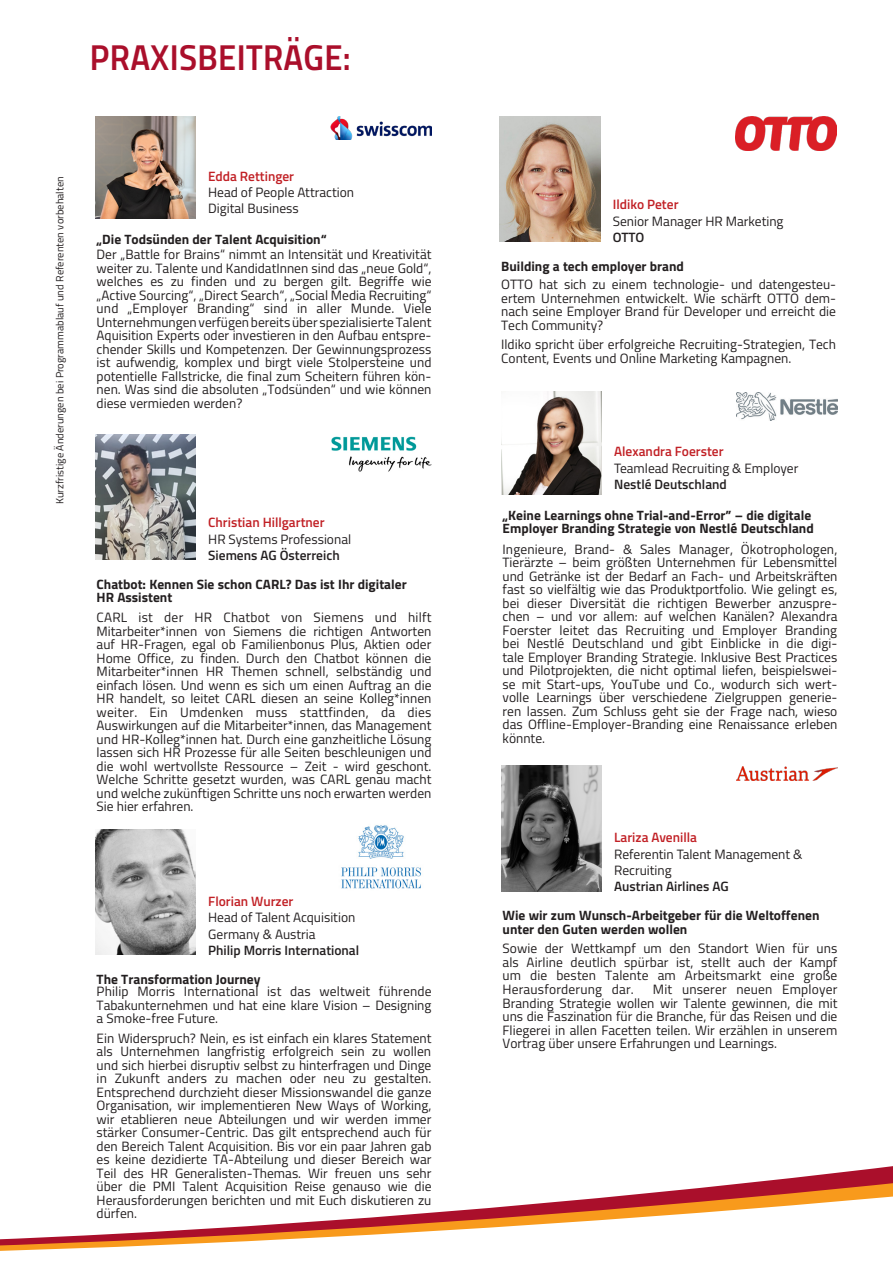
<style>
.page{position:relative;width:893px;height:1263px;background:#fff}
.page>*{position:absolute;margin:0;border:0;box-sizing:border-box;transform-origin:0 0}
.t1{font:36px "Titillium Semibold Upright";letter-spacing:.01em;color:#aa0f2b}
.t2{font:13.5px/13.5px "Titillium";color:#231f20;text-align:justify}
.t3{font:700 13.5px/13.5px "Titillium";color:#231f20}
.t4{font:600 13.5px "Titillium";color:#c12025}
.t5{font:600 13.5px "Titillium";color:#231f20}
.t6{font:10.5px "Titillium";color:#231f20}
</style>
<div class="page">
<svg style="left:809px;top:1166px;width:84px;height:10px"></svg>
<svg style="left:0;top:1176px;width:893px;height:75px"></svg>
<img style="left:735px;top:116px;width:101px;height:34px">
<img style="left:500px;top:116px;width:100px;height:126px">
<img style="left:95px;top:116px;width:101px;height:103px">
<img style="left:331px;top:117px;width:100px;height:23px">
<img style="left:95px;top:434px;width:101px;height:126px">
<img style="left:331px;top:436px;width:100px;height:36px">
<img style="left:341px;top:825px;width:80px;height:64px">
<img style="left:95px;top:829px;width:101px;height:126px">
<img style="left:501px;top:392px;width:101px;height:102px">
<img style="left:737px;top:392px;width:100px;height:29px">
<img style="left:501px;top:765px;width:101px;height:126px">
<img style="left:737px;top:766px;width:100px;height:15px">
<p class="t1" style="left:90px;top:29px;width:263px">PRAXISBEITRÄGE:</p>
<p class="t6" style="left:52px;top:504px;width:329px;rotate:-90deg">Kurzfristige Änderungen bei Programmablauf und Referenten vorbehalten</p>
<p class="t4" style="left:208px;top:166px;width:87px">Edda Rettinger</p>
<p class="t2" style="left:208px;top:184px;width:147px;line-height:16.2px">Head of People Attraction<br>Digital Business</p>
<p class="t2" style="left:97px;top:247px;width:337px">Der „Battle for Brains“ nimmt an Intensität und Kreativität weiter zu. Talente und KandidatInnen sind das „neue Gold“, welches es zu finden und zu bergen gilt. Begriffe wie „Active Sourcing“, „Direct Search“, „Social Media Recruiting“ und „Employer Branding“ sind in aller Munde. Viele Unternehmungen verfügen bereits über spezialisierte Talent Aquisition Experts oder investieren in den Aufbau entspre&shy;chender Skills und Kompetenzen. Der Gewinnungsprozess ist aufwendig, komplex und birgt viele Stolpersteine und potentielle Fallstricke, die final zum Scheitern führen kön&shy;nen. Was sind die absoluten „Todsünden“ und wie können diese vermieden werden?</p>
<p class="t3" style="left:97px;top:232px;width:232px">„Die Todsünden der Talent Acquisition“</p>
<p class="t4" style="left:208px;top:512px;width:118px">Christian Hillgartner</p>
<p class="t2" style="left:208px;top:531px;width:144px">HR Systems Professional</p>
<p class="t5" style="left:208px;top:545px;width:133px">Siemens AG Österreich</p>
<p class="t3" style="left:97px;top:577px;width:312px">Chatbot: Kennen Sie schon CARL? Das ist Ihr digitaler<br>HR Assistent</p>
<p class="t2" style="left:97px;top:610px;width:336px">CARL ist der HR Chatbot von Siemens und hilft Mitarbeiter*innen von Siemens die richtigen Antworten auf HR-Fragen, egal ob Familienbonus Plus, Aktien oder Home Office, zu finden. Durch den Chatbot können die Mitarbeiter*innen HR Themen schnell, selbständig und einfach lösen. Und wenn es sich um einen Auftrag an die HR handelt, so leitet CARL diesen an seine Kolleg*innen weiter. Ein Umdenken muss stattfinden, da dies Auswirkungen auf die Mitarbeiter*innen, das Management und HR-Kolleg*innen hat. Durch eine ganzheitliche Lösung lassen sich HR Prozesse für alle Seiten beschleunigen und die wohl wertvollste Ressource – Zeit - wird geschont.<br>Welche Schritte gesetzt wurden, was CARL genau macht und welche zukünftigen Schritte uns noch erwarten werden Sie hier erfahren.</p>
<p class="t4" style="left:208px;top:891px;width:87px">Florian Wurzer</p>
<p class="t2" style="left:208px;top:910px;width:149px">Head of Talent Acquisition</p>
<p class="t2" style="left:208px;top:926px;width:109px">Germany &amp; Austria</p>
<p class="t5" style="left:208px;top:940px;width:152px">Philip Morris International</p>
<p class="t2" style="left:97px;top:984px;width:336px">Philip Morris International ist das weltweit führende Tabakunternehmen und hat eine klare Vision – Designing a Smoke-free Future.</p>
<p class="t2" style="left:97px;top:1030px;width:336px">Ein Widerspruch? Nein, es ist einfach ein klares Statement als Unternehmen langfristig erfolgreich sein zu wollen und sich hierbei disruptiv selbst zu hinterfragen und Dinge in Zukunft anders zu machen oder neu zu gestalten.<br>Entsprechend durchzieht dieser Missionswandel die ganze Organisation, wir implementieren New Ways of Working, wir etablieren neue Abteilungen und wir werden immer stärker Consumer-Centric. Das gilt entsprechend auch für den Bereich Talent Acquisition. Bis vor ein paar Jahren gab es keine dezidierte TA-Abteilung und dieser Bereich war Teil des HR Generalisten-Themas. Wir freuen uns sehr über die PMI Talent Acquisition Reise genauso wie die Herausforderungen berichten und mit Euch diskutieren zu dürfen.</p>
<p class="t3" style="left:97px;top:971px;width:165px">The Transformation Journey</p>
<p class="t4" style="left:613px;top:195px;width:67px">Ildiko Peter</p>
<p class="t2" style="left:613px;top:213px;width:172px">Senior Manager HR Marketing</p>
<p class="t5" style="left:613px;top:227px;width:33px">OTTO</p>
<p class="t2" style="left:501px;top:277px;width:336px">OTTO hat sich zu einem technologie- und datengesteu&shy;ertem Unternehmen entwickelt. Wie schärft OTTO dem&shy;nach seine Employer Brand für Developer und erreicht die Tech Community?</p>
<p class="t2" style="left:501px;top:337px;width:336px">Ildiko spricht über erfolgreiche Recruiting-Strategien, Tech<br>Content, Events und Online Marketing Kampagnen.</p>
<p class="t3" style="left:501px;top:259px;width:184px">Building a tech employer brand</p>
<p class="t4" style="left:614px;top:441px;width:111px">Alexandra Foerster</p>
<p class="t2" style="left:614px;top:460px;width:186px">Teamlead Recruiting &amp; Employer</p>
<p class="t5" style="left:614px;top:474px;width:114px">Nestlé Deutschland</p>
<p class="t3" style="left:502px;top:508px;width:313px">„Keine Learnings ohne Trial-and-Error” – die digitale<br>Employer Branding Strategie von Nestlé Deutschland</p>
<p class="t2" style="left:502px;top:541px;width:336px">Ingenieure, Brand- &amp; Sales Manager, Ökotrophologen, Tierärzte – beim größten Unternehmen für Lebensmittel und Getränke ist der Bedarf an Fach- und Arbeitskräften fast so vielfältig wie das Produktportfolio. Wie gelingt es, bei dieser Diversität die richtigen Bewerber anzuspre&shy;chen – und vor allem: auf welchen Kanälen? Alexandra Foerster leitet das Recruiting und Employer Branding bei Nestlé Deutschland und gibt Einblicke in die digi&shy;tale Employer Branding Strategie. Inklusive Best Practices und Pilotprojekten, die nicht optimal liefen, beispielswei&shy;se mit Start-ups, YouTube und Co., wodurch sich wert&shy;volle Learnings über verschiedene Zielgruppen generie&shy;ren lassen. Zum Schluss geht sie der Frage nach, wieso das Offline-Employer-Branding eine Renaissance erleben könnte.</p>
<p class="t4" style="left:614px;top:827px;width:84px">Lariza Avenilla</p>
<p class="t2" style="left:614px;top:845px;width:190px;line-height:16.2px">Referentin Talent Management &amp;<br>Recruiting</p>
<p class="t5" style="left:614px;top:876px;width:116px">Austrian Airlines AG</p>
<p class="t3" style="left:502px;top:908px;width:318px">Wie wir zum Wunsch-Arbeitgeber für die Weltoffenen unter den Guten werden wollen</p>
<p class="t2" style="left:502px;top:941px;width:336px">Sowie der Wettkampf um den Standort Wien für uns als Airline deutlich spürbar ist, stellt auch der Kampf um die besten Talente am Arbeitsmarkt eine große Herausforderung dar.</p>
<p class="t2" style="left:502px;top:982px;width:336px;text-indent:150px">Mit unserer neuen Employer Branding Strategie wollen wir Talente gewinnen, die mit uns die Faszination für die Branche, für das Reisen und die Fliegerei in allen Facetten teilen. Wir erzählen in unserem Vortrag über unsere Erfahrungen und Learnings.</p>
</div>
